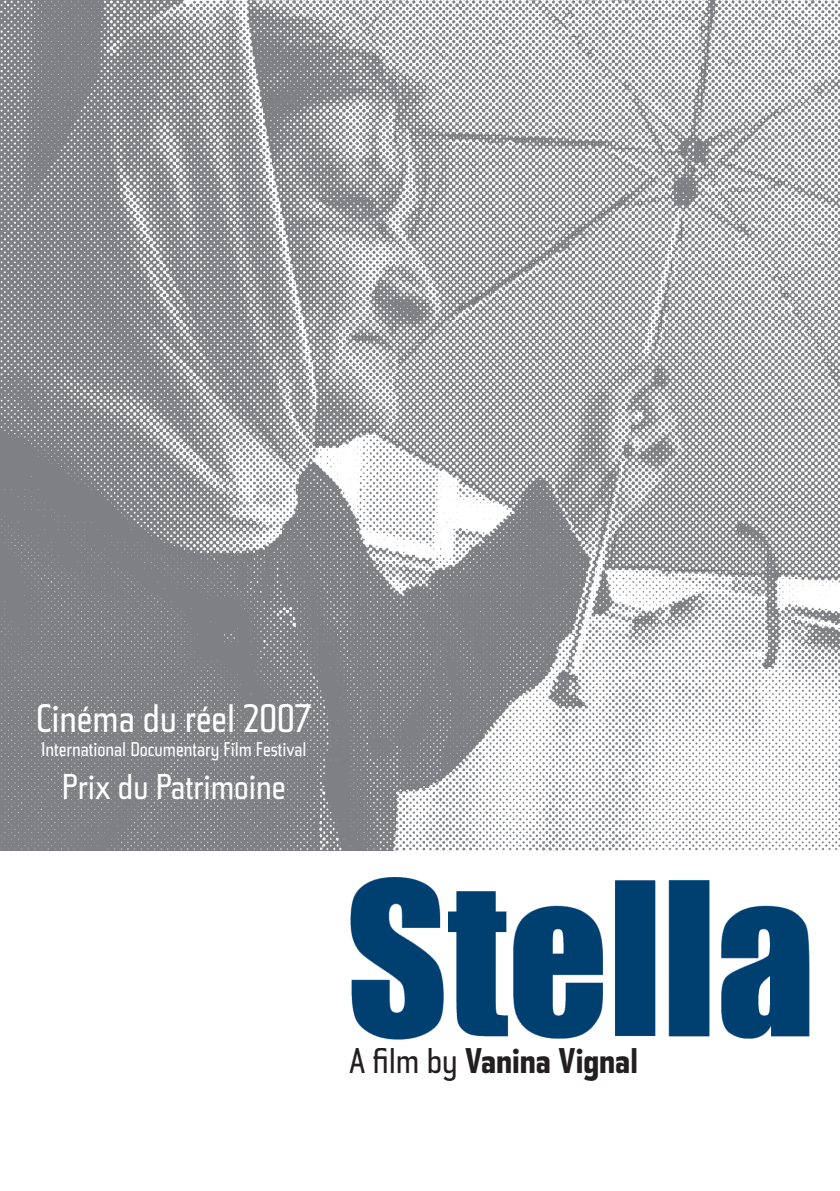
<style>
.page{position:relative;width:840px;height:1191px;background:#fff}
.page>*{position:absolute;margin:0;border:0;box-sizing:border-box;transform-origin:0 0}
.t1{font:expanded 40px "Tasse";color:#fff}
.t2{font:700 expanded 36px "Tasse";color:#231f20}
.t3{font:expanded 36px "Tasse";color:#fff}
.t4{font:expanded 20px "Tasse";color:#fff}
.s1{font-weight:400}
</style>
<div class="page">
<img style="left:350px;top:877px;width:460px;height:163px">
<img style="left:0;top:0;width:839px;height:850px">
<h1 class="t1" style="left:36px;top:697px;width:277px">Cinéma du réel 2007</h1>
<p class="t4" style="left:41px;top:738px;width:267px">International Documentary Film Festival</p>
<h2 class="t3" style="left:62px;top:767px;width:225px">Prix du Patrimoine</h2>
<h2 class="t2" style="left:349px;top:1040px;width:290px"><span class="s1">A film by</span> Vanina Vignal</h2>
</div>
